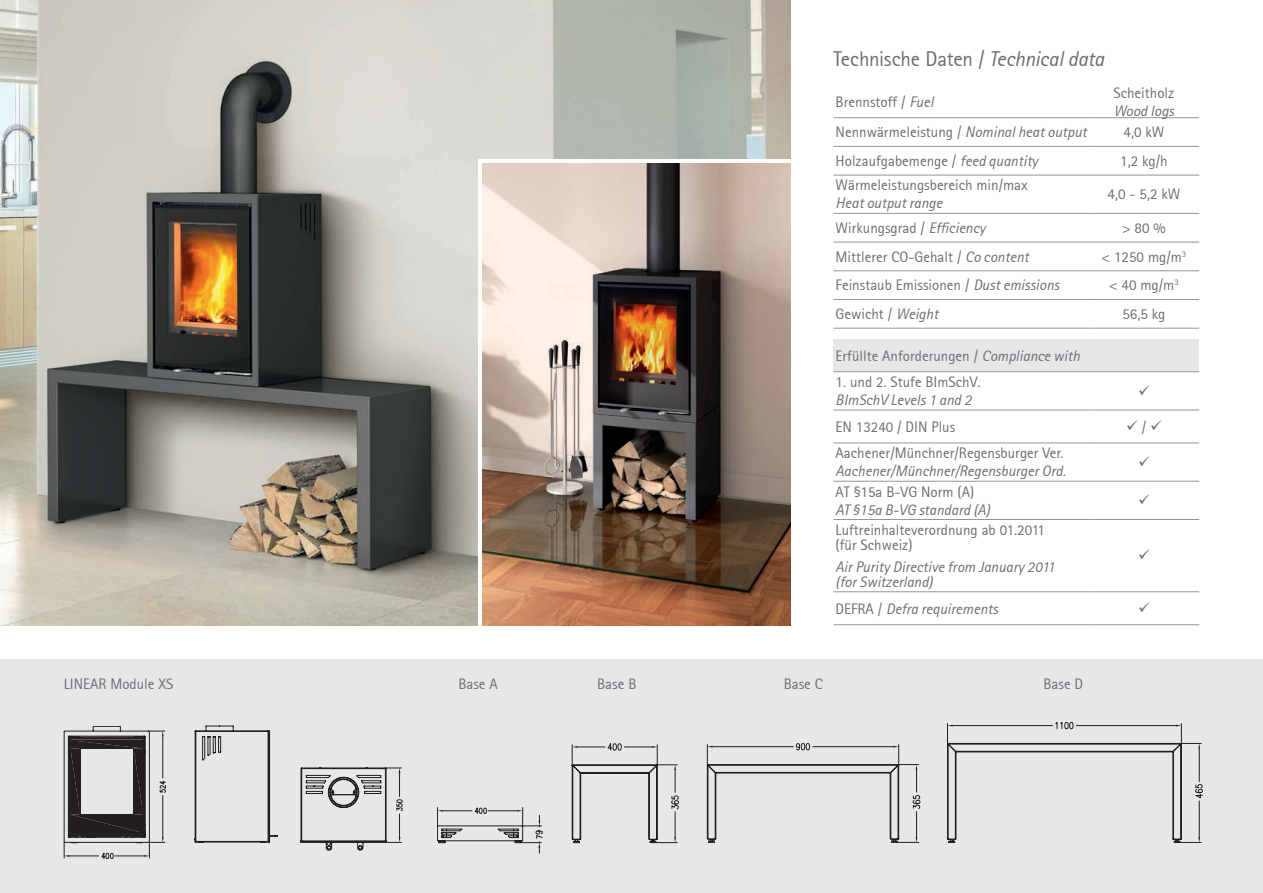
<style>
.page{position:relative;width:1263px;height:893px;background:#fff}
.page>*{position:absolute;margin:0;border:0;box-sizing:border-box;transform-origin:0 0}
.t1{font:21px "Rotis Sans Serif";letter-spacing:-.015em;color:#6c6d70}
.t2{font:15px/15px "Rotis Sans Serif";color:#6c6d70}
.t3{font:italic 15px/15px "Rotis Sans Serif";color:#6c6d70}
.s1{font-style:italic}
.s2{font-style:normal}
</style>
<div class="page">
<img style="left:0;top:0;width:791px;height:625px">
<div style="left:0;top:659px;width:1263px;height:234px;background:#e6e7e9"></div>
<div style="left:479px;top:160px;width:316px;height:469px;background:linear-gradient(to right,#fff,#fff)"></div>
<img style="left:483px;top:164px;width:308px;height:461px">
<svg style="left:571px;top:743px;width:108px;height:101px"></svg>
<svg style="left:706px;top:743px;width:214px;height:100px"></svg>
<svg style="left:947px;top:721px;width:256px;height:122px"></svg>
<svg style="left:437px;top:807px;width:106px;height:47px"></svg>
<svg style="left:64px;top:726px;width:102px;height:134px"></svg>
<svg style="left:194px;top:726px;width:84px;height:117px"></svg>
<svg style="left:301px;top:767px;width:102px;height:83px"></svg>
<div style="left:833px;top:339px;width:366px;height:33px;background:#e6e7e9"></div>
<hr style="left:833px;top:117px;width:256px;height:1px;background:#939598">
<hr style="left:1089px;top:117px;width:110px;height:1px;background:#939598">
<hr style="left:833px;top:146px;width:256px;height:1px;background:#939598">
<hr style="left:1089px;top:146px;width:110px;height:1px;background:#939598">
<hr style="left:833px;top:175px;width:256px;height:1px;background:#939598">
<hr style="left:1089px;top:175px;width:110px;height:1px;background:#939598">
<hr style="left:833px;top:213px;width:256px;height:1px;background:#939598">
<hr style="left:1089px;top:213px;width:110px;height:1px;background:#939598">
<hr style="left:833px;top:242px;width:256px;height:1px;background:#939598">
<hr style="left:1089px;top:242px;width:110px;height:1px;background:#939598">
<hr style="left:833px;top:271px;width:256px;height:1px;background:#939598">
<hr style="left:1089px;top:271px;width:110px;height:1px;background:#939598">
<hr style="left:833px;top:299px;width:256px;height:1px;background:#939598">
<hr style="left:1089px;top:299px;width:110px;height:1px;background:#939598">
<hr style="left:833px;top:328px;width:256px;height:1px;background:#939598">
<hr style="left:1089px;top:328px;width:110px;height:1px;background:#939598">
<hr style="left:833px;top:371px;width:256px;height:1px;background:#939598">
<hr style="left:1089px;top:371px;width:110px;height:1px;background:#939598">
<hr style="left:833px;top:410px;width:256px;height:1px;background:#939598">
<hr style="left:1089px;top:410px;width:110px;height:1px;background:#939598">
<hr style="left:833px;top:443px;width:256px;height:1px;background:#939598">
<hr style="left:1089px;top:443px;width:110px;height:1px;background:#939598">
<hr style="left:833px;top:481px;width:256px;height:1px;background:#939598">
<hr style="left:1089px;top:481px;width:110px;height:1px;background:#939598">
<hr style="left:833px;top:519px;width:256px;height:1px;background:#939598">
<hr style="left:1089px;top:519px;width:110px;height:1px;background:#939598">
<hr style="left:833px;top:591px;width:256px;height:1px;background:#939598">
<hr style="left:1089px;top:591px;width:110px;height:1px;background:#939598">
<hr style="left:833px;top:624px;width:256px;height:1px;background:#939598">
<hr style="left:1089px;top:624px;width:110px;height:1px;background:#939598">
<h1 class="t1" style="left:833px;top:46px;width:272px">Technische Daten / <span class="s1">Technical data</span></h1>
<p class="t2" style="left:836px;top:94px;width:100px">Brennstoff / <span class="s1">Fuel</span></p>
<p class="t2" style="left:1113px;top:85px;width:62px">Scheitholz</p>
<p class="t3" style="left:1114px;top:103px;width:62px">Wood logs</p>
<p class="t2" style="left:836px;top:125px;width:253px">Nennwärmeleistung / <span class="s1">Nominal heat output</span></p>
<p class="t2" style="left:1123px;top:125px;width:42px">4,0 kW</p>
<p class="t2" style="left:836px;top:153px;width:204px">Holzaufgabemenge / <span class="s1">feed quantity</span></p>
<p class="t2" style="left:1120px;top:153px;width:49px">1,2 kg/h</p>
<p class="t2" style="left:836px;top:178px;width:194px">Wärmeleistungsbereich min/max</p>
<p class="t3" style="left:836px;top:196px;width:108px">Heat output range</p>
<p class="t2" style="left:1107px;top:187px;width:74px">4,0 - 5,2 kW</p>
<p class="t2" style="left:836px;top:220px;width:151px">Wirkungsgrad / <span class="s1">Efficiency</span></p>
<p class="t2" style="left:1122px;top:220px;width:45px">&gt; 80 %</p>
<p class="t2" style="left:836px;top:249px;width:195px">Mittlerer CO-Gehalt / <span class="s1">Co content</span></p>
<p class="t2" style="left:1101px;top:249px;width:86px">&lt; 1250 mg/m<sup>3</sup></p>
<p class="t2" style="left:836px;top:278px;width:225px">Feinstaub Emissionen / <span class="s1">Dust emissions</span></p>
<p class="t2" style="left:1109px;top:278px;width:71px">&lt; 40 mg/m<sup>3</sup></p>
<p class="t2" style="left:836px;top:306px;width:104px">Gewicht / <span class="s1">Weight</span></p>
<p class="t2" style="left:1122px;top:306px;width:45px">56,5 kg</p>
<p class="t2" style="left:836px;top:348px;width:246px">Erfüllte Anforderungen / <span class="s1">Compliance with</span></p>
<p class="t2" style="left:836px;top:374px;width:146px">1. und 2. Stufe BImSchV.</p>
<p class="t3" style="left:836px;top:393px;width:138px">BImSchV Levels 1 and 2</p>
<p class="t2" style="left:836px;top:419px;width:121px">EN 13240 / DIN Plus</p>
<p class="t2" style="left:1126px;top:420px;width:37px">✓ / ✓</p>
<p class="t2" style="left:836px;top:446px;width:229px">Aachener/Münchner/Regensburger Ver.</p>
<p class="t3" style="left:836px;top:464px;width:232px">Aachener/Münchner/Regensburger Ord.</p>
<p class="t2" style="left:836px;top:484px;width:140px">AT §15a B-VG Norm (A)</p>
<p class="t3" style="left:836px;top:502px;width:156px">AT §15a B-VG standard (A)</p>
<p class="t2" style="left:836px;top:522px;width:211px">Luftreinhalteverordnung ab 01.2011 (für Schweiz)</p>
<p class="t3" style="left:836px;top:559px;width:221px">Air Purity Directive from January 2011 (for Switzerland)</p>
<p class="t3" style="left:836px;top:601px;width:164px"><span class="s2">DEFRA /</span> Defra requirements</p>
<p class="t2" style="left:64px;top:676px;width:111px">LINEAR Module XS</p>
<p class="t2" style="left:458px;top:676px;width:41px">Base A</p>
<p class="t2" style="left:597px;top:676px;width:41px">Base B</p>
<p class="t2" style="left:784px;top:676px;width:41px">Base C</p>
<p class="t2" style="left:1043px;top:676px;width:41px">Base D</p>
</div>
